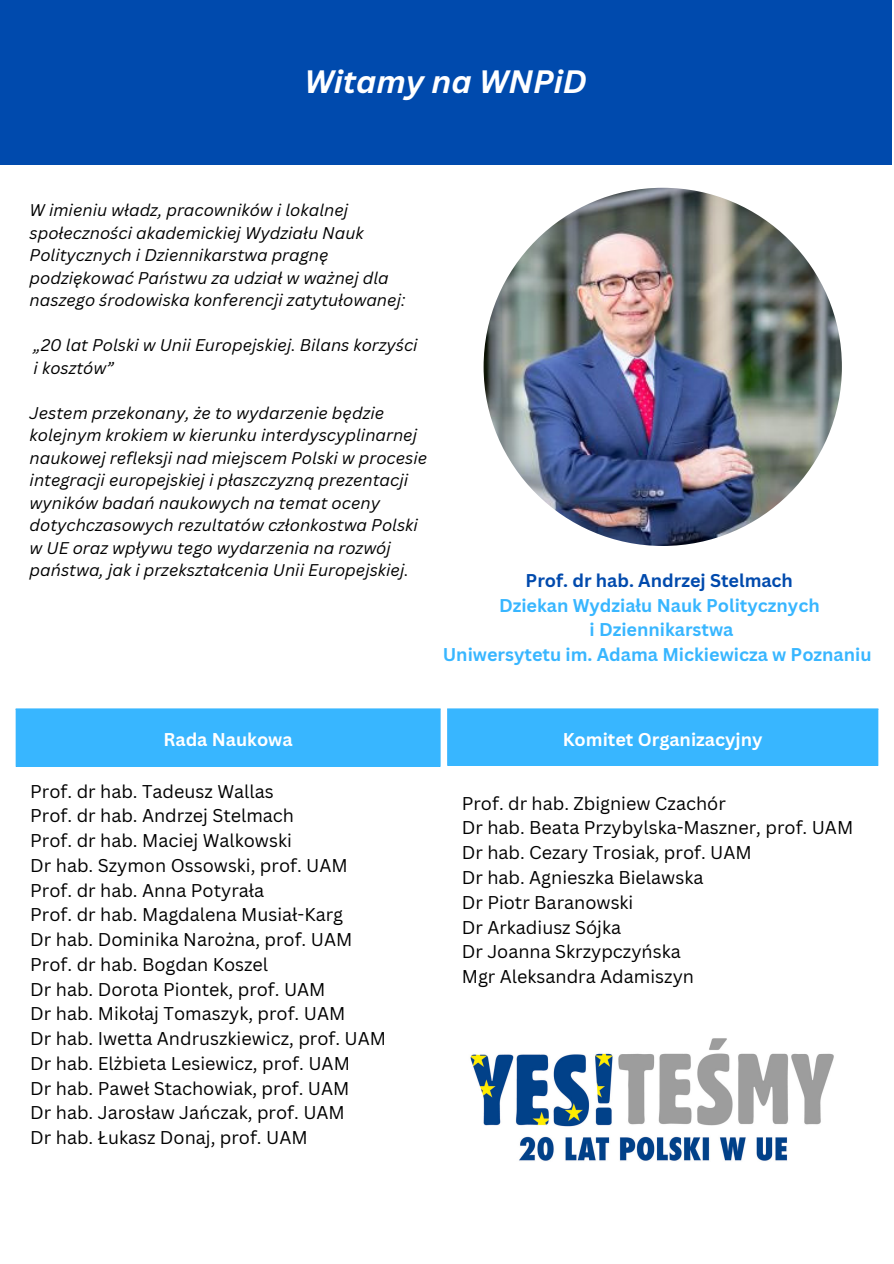
<style>
.page{position:relative;width:894px;height:1264px;background:#fff}
.page>*{position:absolute;margin:0;border:0;box-sizing:border-box;transform-origin:0 0}
.t1{font:italic 700 31.5px "Canva Sans";color:#fff}
.t2{font:18px "Canva Sans";color:#000}
.t3{font:700 18px/24.8px "Canva Sans";color:#38b6ff;text-align:center}
.t4{font:700 18px "Canva Sans";color:#fff}
.t5{font:italic 16.5px/22.5px "Canva Sans";color:#000}
.s1{color:#004aad}
</style>
<div class="page">
<div style="left:0;top:0;width:891px;height:164px;background:#004aad"></div>
<div style="left:16px;top:709px;width:423px;height:58px;background:#38b6ff"></div>
<hr style="left:438px;top:710px;width:2px;height:56px;background:#38b6ff">
<hr style="left:16px;top:708px;width:424px;height:2px;background:#38b6ff">
<div style="left:448px;top:709px;width:429px;height:57px;background:#38b6ff"></div>
<hr style="left:447px;top:710px;width:2px;height:55px;background:#38b6ff">
<hr style="left:875px;top:710px;width:3px;height:55px;background:#38b6ff">
<hr style="left:447px;top:708px;width:431px;height:2px;background:#38b6ff">
<img style="left:470px;top:1038px;width:364px;height:123px">
<img style="left:483px;top:188px;width:358px;height:358px;border-radius:50%">
<p class="t1" style="left:304px;top:60px;width:284px">Witamy na WNPiD</p>
<p class="t5" style="left:30px;top:198px;width:335px">W imieniu władz, pracowników i lokalnej społeczności akademickiej Wydziału Nauk<br>Politycznych i Dziennikarstwa pragnę</p>
<p class="t5" style="left:30px;top:266px;width:377px">podziękować Państwu za udział w ważnej dla naszego środowiska konferencji zatytułowanej:</p>
<p class="t5" style="left:34px;top:333px;width:385px">„20 lat Polski w Unii Europejskiej. Bilans korzyści</p>
<p class="t5" style="left:34px;top:356px;width:82px">i kosztów”</p>
<p class="t5" style="left:30px;top:401px;width:399px">Jestem przekonany, że to wydarzenie będzie kolejnym krokiem w kierunku interdyscyplinarnej naukowej refleksji nad miejscem Polski w procesie integracji europejskiej i płaszczyzną prezentacji wyników badań naukowych na temat oceny dotychczasowych rezultatów członkostwa Polski</p>
<p class="t5" style="left:30px;top:536px;width:380px">w UE oraz wpływu tego wydarzenia na rozwój państwa, jak i przekształcenia Unii Europejskiej.</p>
<p class="t3" style="left:442px;top:567px;width:430px"><span class="s1">Prof. dr hab. Andrzej Stelmach<br></span>Dziekan Wydziału Nauk Politycznych<br>i Dziennikarstwa<br>Uniwersytetu im. Adama Mickiewicza w Poznaniu</p>
<p class="t4" style="left:163px;top:726px;width:131px">Rada Naukowa</p>
<p class="t2" style="left:30px;top:778px;width:245px">Prof. dr hab. Tadeusz Wallas</p>
<p class="t2" style="left:30px;top:803px;width:265px">Prof. dr hab. Andrzej Stelmach</p>
<p class="t2" style="left:30px;top:827px;width:263px">Prof. dr hab. Maciej Walkowski</p>
<p class="t2" style="left:30px;top:852px;width:319px">Dr hab. Szymon Ossowski, prof. UAM</p>
<p class="t2" style="left:30px;top:877px;width:235px">Prof. dr hab. Anna Potyrała</p>
<p class="t2" style="left:30px;top:902px;width:314px">Prof. dr hab. Magdalena Musiał-Karg</p>
<h1 class="t2" style="left:30px;top:926px;width:323px">Dr hab. Dominika Narożna, prof. UAM</h1>
<p class="t2" style="left:30px;top:951px;width:239px">Prof. dr hab. Bogdan Koszel</p>
<p class="t2" style="left:30px;top:976px;width:297px">Dr hab. Dorota Piontek, prof. UAM</p>
<p class="t2" style="left:30px;top:1001px;width:316px">Dr hab. Mikołaj Tomaszyk, prof. UAM</p>
<p class="t2" style="left:30px;top:1025px;width:357px">Dr hab. Iwetta Andruszkiewicz, prof. UAM</p>
<p class="t2" style="left:30px;top:1050px;width:321px">Dr hab. Elżbieta Lesiewicz, prof. UAM</p>
<p class="t2" style="left:30px;top:1075px;width:320px">Dr hab. Paweł Stachowiak, prof. UAM</p>
<p class="t2" style="left:30px;top:1100px;width:316px">Dr hab. Jarosław Jańczak, prof. UAM</p>
<p class="t2" style="left:30px;top:1124px;width:279px">Dr hab. Łukasz Donaj, prof. UAM</p>
<p class="t4" style="left:562px;top:726px;width:201px">Komitet Organizacyjny</p>
<p class="t2" style="left:461px;top:790px;width:265px">Prof. dr hab. Zbigniew Czachór</p>
<p class="t2" style="left:461px;top:815px;width:393px">Dr hab. Beata Przybylska-Maszner, prof. UAM</p>
<p class="t2" style="left:461px;top:840px;width:291px">Dr hab. Cezary Trosiak, prof. UAM</p>
<p class="t2" style="left:461px;top:864px;width:243px">Dr hab. Agnieszka Bielawska</p>
<p class="t2" style="left:461px;top:889px;width:173px">Dr Piotr Baranowski</p>
<p class="t2" style="left:461px;top:914px;width:161px">Dr Arkadiusz Sójka</p>
<p class="t2" style="left:461px;top:939px;width:220px">Dr Joanna Skrzypczyńska</p>
<p class="t2" style="left:461px;top:963px;width:234px">Mgr Aleksandra Adamiszyn</p>
</div>
